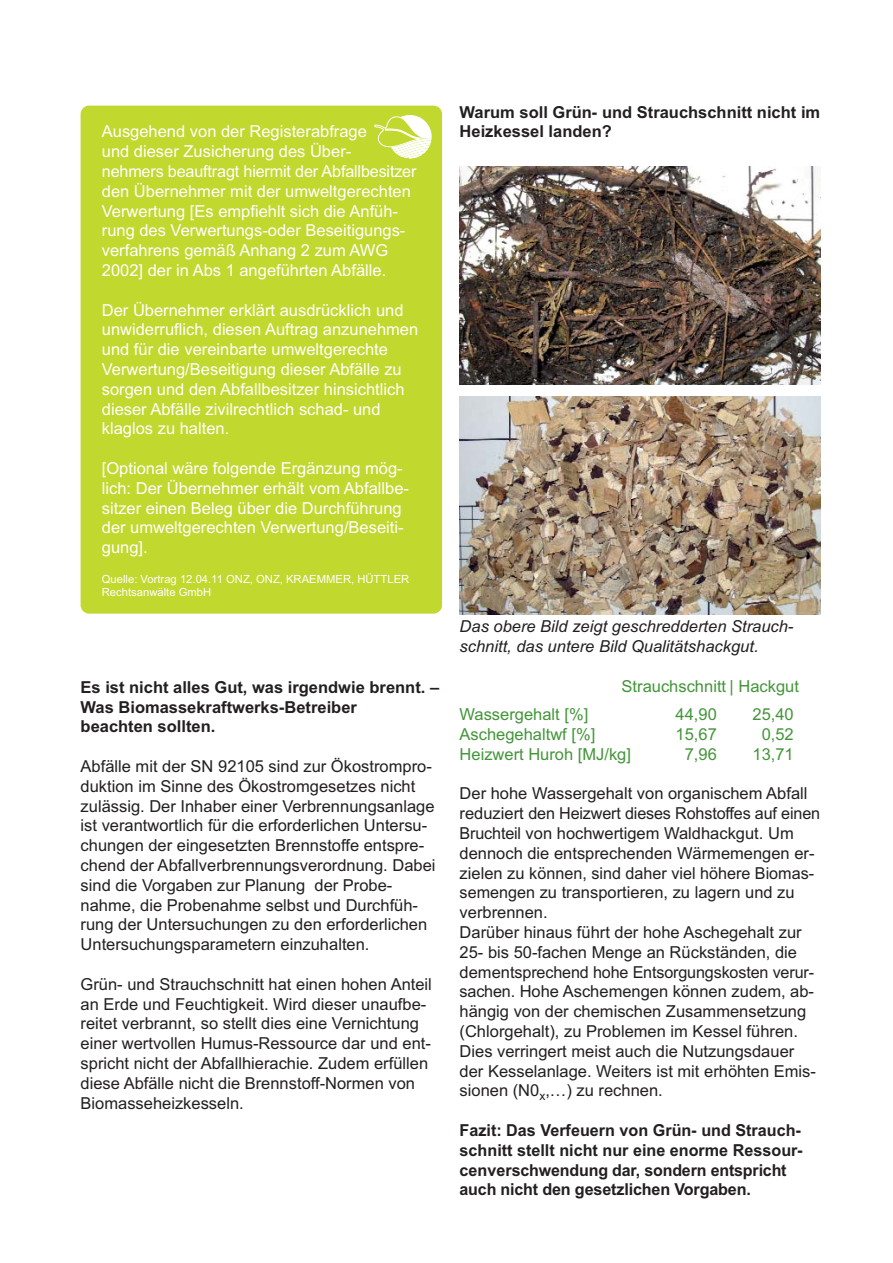
<style>
.page{position:relative;width:893px;height:1263px;background:#fff}
.page>*{position:absolute;margin:0;border:0;box-sizing:border-box;transform-origin:0 0}
.t1{font:16.5px/19.8px "Arial";color:#231f20}
.t2{font:16.5px/19.8px "Arial";color:#fff}
.t3{font:700 16.5px/19.8px "Arial";color:#231f20}
.t4{font:16.5px "Arial";color:#439539}
.t5{font:italic 16.5px/19.8px "Arial";color:#231f20}
.t6{font:11.25px/13.5px "Arial";color:#fff}
</style>
<div class="page">
<div style="left:81px;top:106px;width:361px;height:508px;background:#c1d82f;border-radius:9px"></div>
<img style="left:459px;top:167px;width:361px;height:217px">
<img style="left:459px;top:397px;width:361px;height:217px">
<svg style="left:374px;top:115px;width:57px;height:43px"></svg>
<p class="t2" style="left:102px;top:123px;width:316px">Ausgehend von der Registerabfrage<br>und dieser Zusicherung des Über&shy;nehmers beauftragt hiermit der Abfallbesitzer den Übernehmer mit der umweltgerechten Verwertung [Es empfiehlt sich die Anfüh&shy;rung des Verwertungs-oder Beseitigungs&shy;verfahrens gemäß Anhang 2 zum AWG 2002] der in Abs 1 angeführten Abfälle.</p>
<p class="t2" style="left:102px;top:302px;width:318px">Der Übernehmer erklärt ausdrücklich und unwiderruflich, diesen Auftrag anzunehmen und für die vereinbarte umweltgerechte Verwertung/Beseitigung dieser Abfälle zu sorgen und den Abfallbesitzer hinsichtlich dieser Abfälle zivilrechtlich schad- und klaglos zu halten.</p>
<p class="t2" style="left:102px;top:460px;width:309px">[Optional wäre folgende Ergänzung mög&shy;lich: Der Übernehmer erhält vom Abfallbe&shy;sitzer einen Beleg über die Durchführung der umweltgerechten Verwertung/Beseiti&shy;gung].</p>
<p class="t6" style="left:102px;top:573px;width:309px">Quelle: Vortrag 12.04.11 ONZ, ONZ, KRAEMMER, HÜTTLER<br>Rechtsanwälte GmbH</p>
<p class="t3" style="left:81px;top:679px;width:360px">Es ist nicht alles Gut, was irgendwie brennt. –<br>Was Biomassekraftwerks-Betreiber<br>beachten sollten.</p>
<p class="t1" style="left:81px;top:758px;width:356px">Abfälle mit der SN 92105 sind zur Ökostrompro&shy;duktion im Sinne des Ökostromgesetzes nicht zulässig. Der Inhaber einer Verbrennungsanlage ist verantwortlich für die erforderlichen Untersu&shy;chungen der eingesetzten Brennstoffe entspre&shy;chend der Abfallverbrennungsverordnung. Dabei sind die Vorgaben zur Planung der Probe&shy;nahme, die Probenahme selbst und Durchfüh&shy;rung der Untersuchungen zu den erforderlichen Untersuchungsparametern einzuhalten.</p>
<p class="t1" style="left:81px;top:976px;width:353px">Grün- und Strauchschnitt hat einen hohen Anteil an Erde und Feuchtigkeit. Wird dieser unaufbe&shy;reitet verbrannt, so stellt dies eine Vernichtung einer wertvollen Humus-Ressource dar und ent&shy;spricht nicht der Abfallhierachie. Zudem erfüllen diese Abfälle nicht die Brennstoff-Normen von Biomasseheizkesseln.</p>
<p class="t3" style="left:460px;top:104px;width:362px">Warum soll Grün- und Strauchschnitt nicht im<br>Heizkessel landen?</p>
<p class="t5" style="left:460px;top:618px;width:335px">Das obere Bild zeigt geschredderten Strauch&shy;schnitt, das untere Bild Qualitätshackgut.</p>
<p class="t4" style="left:622px;top:680px;width:179px">Strauchschnitt | Hackgut</p>
<p class="t4" style="left:460px;top:708px;width:130px">Wassergehalt [%]</p>
<p class="t4" style="left:675px;top:708px;width:43px">44,90</p>
<p class="t4" style="left:752px;top:708px;width:43px">25,40</p>
<p class="t4" style="left:460px;top:728px;width:137px">Aschegehaltwf [%]</p>
<p class="t4" style="left:675px;top:728px;width:43px">15,67</p>
<p class="t4" style="left:762px;top:728px;width:34px">0,52</p>
<p class="t4" style="left:460px;top:748px;width:173px">Heizwert Huroh [MJ/kg]</p>
<p class="t4" style="left:685px;top:748px;width:34px">7,96</p>
<p class="t4" style="left:752px;top:748px;width:43px">13,71</p>
<p class="t1" style="left:460px;top:785px;width:362px">Der hohe Wassergehalt von organischem Abfall reduziert den Heizwert dieses Rohstoffes auf einen Bruchteil von hochwertigem Waldhackgut. Um dennoch die entsprechenden Wärmemengen er&shy;zielen zu können, sind daher viel höhere Biomas&shy;semengen zu transportieren, zu lagern und zu verbrennen.<br>Darüber hinaus führt der hohe Aschegehalt zur 25- bis 50-fachen Menge an Rückständen, die dementsprechend hohe Entsorgungskosten verur&shy;sachen. Hohe Aschemengen können zudem, ab&shy;hängig von der chemischen Zusammensetzung (Chlorgehalt), zu Problemen im Kessel führen.<br>Dies verringert meist auch die Nutzungsdauer der Kesselanlage. Weiters ist mit erhöhten Emis&shy;sionen (N0<sub>x</sub>,…) zu rechnen.</p>
<p class="t3" style="left:460px;top:1122px;width:345px">Fazit: Das Verfeuern von Grün- und Strauch&shy;schnitt stellt nicht nur eine enorme Ressour&shy;cenverschwendung dar, sondern entspricht auch nicht den gesetzlichen Vorgaben.</p>
</div>
